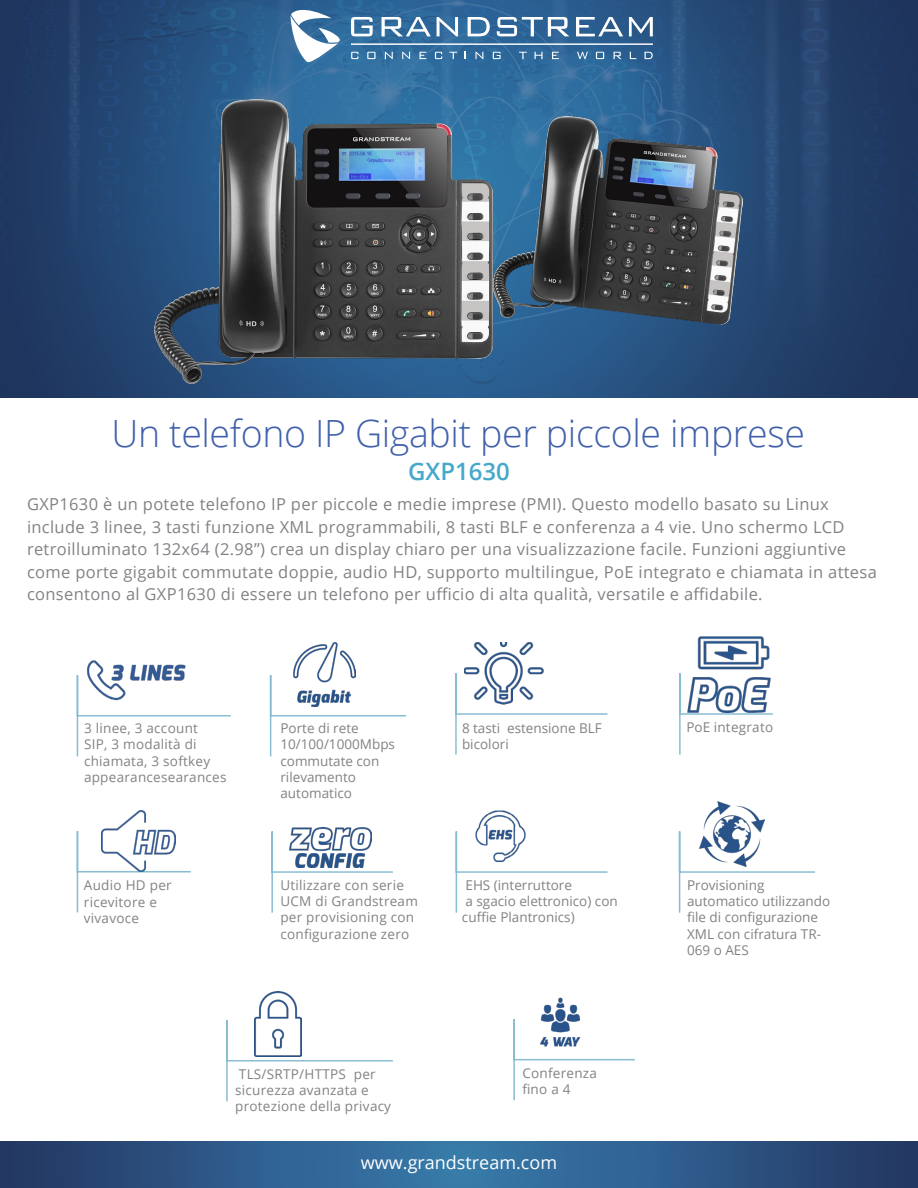
<style>
.page{position:relative;width:918px;height:1188px;background:#fff}
.page>*{position:absolute;margin:0;border:0;box-sizing:border-box;transform-origin:0 0}
.t1{font:300 37.5px "Open Sans";letter-spacing:-.01em;color:#4160ac}
.t2{font:600 24px "Open Sans";color:#46a8ca}
.t3{font:18px "Open Sans";color:#fff}
.t4{font:16.5px/22.5px "Open Sans";letter-spacing:.02em;color:#808285}
.t5{font:13.5px/16.2px "Open Sans";letter-spacing:.02em;color:#808285}
.t6{font:13.5px/16.2px "Open Sans";color:#808285}
</style>
<div class="page">
<img style="left:0;top:0;width:918px;height:397px">
<svg style="left:291px;top:10px;width:49px;height:52px"></svg>
<svg style="left:351px;top:17px;width:22px;height:19px"></svg>
<svg style="left:382px;top:17px;width:49px;height:19px"></svg>
<svg style="left:437px;top:17px;width:21px;height:19px"></svg>
<svg style="left:468px;top:17px;width:22px;height:19px"></svg>
<svg style="left:497px;top:17px;width:72px;height:19px"></svg>
<svg style="left:576px;top:17px;width:47px;height:19px"></svg>
<svg style="left:629px;top:17px;width:24px;height:19px"></svg>
<svg style="left:351px;top:52px;width:7px;height:7px"></svg>
<svg style="left:367px;top:52px;width:9px;height:7px"></svg>
<svg style="left:385px;top:52px;width:8px;height:7px"></svg>
<svg style="left:402px;top:52px;width:8px;height:7px"></svg>
<svg style="left:420px;top:52px;width:6px;height:7px"></svg>
<svg style="left:435px;top:52px;width:7px;height:7px"></svg>
<svg style="left:449px;top:52px;width:8px;height:7px"></svg>
<svg style="left:476px;top:52px;width:7px;height:7px"></svg>
<svg style="left:493px;top:52px;width:8px;height:7px"></svg>
<svg style="left:519px;top:52px;width:8px;height:7px"></svg>
<svg style="left:535px;top:52px;width:8px;height:7px"></svg>
<svg style="left:552px;top:52px;width:7px;height:7px"></svg>
<svg style="left:645px;top:52px;width:8px;height:7px"></svg>
<svg style="left:596px;top:52px;width:8px;height:7px"></svg>
<svg style="left:614px;top:52px;width:7px;height:7px"></svg>
<svg style="left:630px;top:52px;width:6px;height:7px"></svg>
<svg style="left:577px;top:52px;width:11px;height:7px"></svg>
<hr style="left:351px;top:44px;width:302px;height:1px;background:#fff">
<img style="left:102px;top:810px;width:69px;height:20px">
<img style="left:293px;top:642px;width:62px;height:32px">
<img style="left:465px;top:642px;width:78px;height:30px">
<img style="left:476px;top:810px;width:49px;height:20px">
<img style="left:86px;top:660px;width:100px;height:14px">
<img style="left:697px;top:636px;width:73px;height:34px">
<img style="left:291px;top:827px;width:80px;height:3px">
<svg style="left:0;top:1142px;width:918px;height:46px;background:#2d5988"></svg>
<svg style="left:76px;top:674px;width:155px;height:83px"></svg>
<svg style="left:269px;top:674px;width:137px;height:83px"></svg>
<svg style="left:455px;top:672px;width:153px;height:83px"></svg>
<svg style="left:679px;top:673px;width:94px;height:82px"></svg>
<svg style="left:76px;top:830px;width:115px;height:83px"></svg>
<svg style="left:271px;top:830px;width:122px;height:83px"></svg>
<svg style="left:455px;top:830px;width:153px;height:83px"></svg>
<svg style="left:678px;top:831px;width:137px;height:82px"></svg>
<img style="left:254px;top:991px;width:47px;height:28px">
<svg style="left:226px;top:1019px;width:167px;height:83px"></svg>
<img style="left:541px;top:997px;width:39px;height:21px">
<svg style="left:513px;top:1018px;width:122px;height:83px"></svg>
<img style="left:700px;top:802px;width:65px;height:65px">
<img style="left:154px;top:100px;width:338px;height:284px">
<img style="left:493px;top:116px;width:249px;height:221px">
<h1 class="t1" style="left:111px;top:407px;width:695px">Un telefono IP Gigabit per piccole imprese</h1>
<h2 class="t2" style="left:408px;top:455px;width:103px">GXP1630</h2>
<p class="t4" style="left:27px;top:492px;width:851px">GXP1630 è un potete telefono IP per piccole e medie imprese (PMI). Questo modello basato su Linux include 3 linee, 3 tasti funzione XML programmabili, 8 tasti BLF e conferenza a 4 vie. Uno schermo LCD retroilluminato 132x64 (2.98’’) crea un display chiaro per una visualizzazione facile. Funzioni aggiuntive come porte gigabit commutate doppie, audio HD, supporto multilingue, PoE integrato e chiamata in attesa consentono al GXP1630 di essere un telefono per ufficio di alta qualità, versatile e affidabile.</p>
<p class="t5" style="left:84px;top:720px;width:144px">3 linee, 3 account<br>SIP, 3 modalità di chiamata, 3 softkey appearancesearances</p>
<p class="t6" style="left:280px;top:720px;width:116px">Porte di rete<br>10/100/1000Mbps commutate con rilevamento automatico</p>
<p class="t6" style="left:462px;top:720px;width:141px">8 tasti estensione BLF bicolori</p>
<p class="t5" style="left:686px;top:718px;width:88px">PoE integrato</p>
<p class="t5" style="left:84px;top:877px;width:89px">Audio HD per ricevitore e vivavoce</p>
<p class="t5" style="left:280px;top:877px;width:139px">Utilizzare con serie<br>UCM di Grandstream per provisioning con configurazione zero</p>
<p class="t6" style="left:462px;top:877px;width:157px">EHS (interruttore<br>a sgacio elettronico) con cuffie Plantronics)</p>
<p class="t6" style="left:687px;top:877px;width:145px">Provisioning automatico utilizzando file di configurazione<br>XML con cifratura TR-<br>069 o AES</p>
<p class="t5" style="left:235px;top:1065px;width:157px">TLS/SRTP/HTTPS per sicurezza avanzata e protezione della privacy</p>
<p class="t5" style="left:522px;top:1064px;width:76px">Conferenza fino a 4</p>
<p class="t3" style="left:361px;top:1151px;width:198px">www.grandstream.com</p>
</div>
